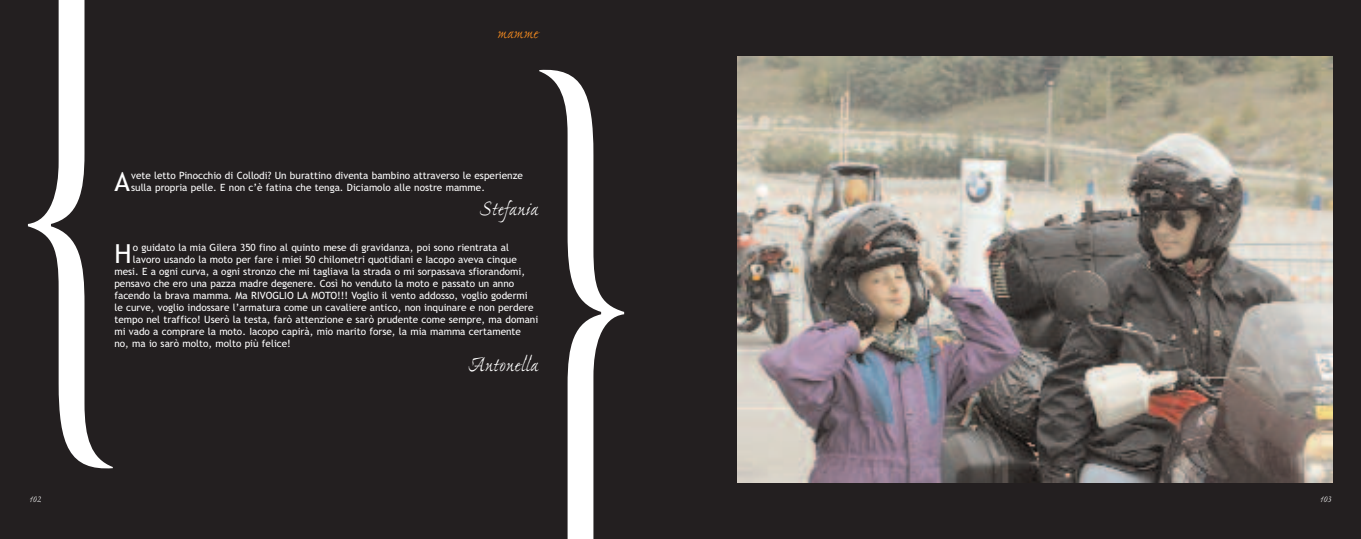
<style>
.page{position:relative;width:1361px;height:539px;background:#fff}
.page>*{position:absolute;margin:0;border:0;box-sizing:border-box;transform-origin:0 0}
.t1{font:26.2px "Trebuchet MS";color:#fff}
.t2{font:22px "Ex Ponto";letter-spacing:-.01em;color:#fff}
.t3{font:18px "Ex Ponto";letter-spacing:-.01em;color:#f68b1f}
.t4{font:10px/12px "Trebuchet MS";color:#fff}
.t5{font:10px "Ex Ponto";color:#fff}
</style>
<div class="page">
<div style="left:680px;top:0;width:681px;height:539px;background:#231f20"></div>
<div style="left:0;top:0;width:680px;height:539px;background:#231f20"></div>
<svg style="left:28px;top:0;width:85px;height:469px"></svg>
<svg style="left:539px;top:69px;width:85px;height:470px"></svg>
<img style="left:737px;top:57px;width:595px;height:425px">
<h3 class="t3" style="left:497px;top:25px;width:43px">mamme</h3>
<h1 class="t1" style="left:114px;top:166px;width:17px">A</h1>
<p class="t4" style="left:131px;top:169px;width:393px">vete letto Pinocchio di Collodi? Un burattino diventa bambino attraverso le esperienze sulla propria pelle. E non c’è fatina che tenga. Diciamolo alle nostre mamme.</p>
<h2 class="t2" style="left:480px;top:199px;width:60px">Stefania</h2>
<h1 class="t1" style="left:114px;top:238px;width:19px">H</h1>
<p class="t4" style="left:133px;top:241px;width:377px">o guidato la mia Gilera 350 fino al quinto mese di gravidanza, poi sono rientrata al</p>
<p class="t4" style="left:133px;top:253px;width:385px">lavoro usando la moto per fare i miei 50 chilometri quotidiani e Iacopo aveva cinque</p>
<p class="t4" style="left:114px;top:265px;width:412px">mesi. E a ogni curva, a ogni stronzo che mi tagliava la strada o mi sorpassava sfiorandomi,</p>
<p class="t4" style="left:114px;top:277px;width:401px">pensavo che ero una pazza madre degenere. Così ho venduto la moto e passato un anno</p>
<p class="t4" style="left:114px;top:289px;width:415px">facendo la brava mamma. Ma RIVOGLIO LA MOTO!!! Voglio il vento addosso, voglio godermi</p>
<p class="t4" style="left:114px;top:301px;width:421px">le curve, voglio indossare l’armatura come un cavaliere antico, non inquinare e non perdere</p>
<p class="t4" style="left:114px;top:313px;width:425px">tempo nel traffico! Userò la testa, farò attenzione e sarò prudente come sempre, ma domani</p>
<p class="t4" style="left:114px;top:325px;width:408px">mi vado a comprare la moto. Iacopo capirà, mio marito forse, la mia mamma certamente</p>
<p class="t4" style="left:114px;top:337px;width:178px">no, ma io sarò molto, molto più felice!</p>
<h2 class="t2" style="left:468px;top:355px;width:72px">Antonella</h2>
<p class="t5" style="left:29px;top:494px;width:13px">102</p>
<p class="t5" style="left:1320px;top:494px;width:13px">103</p>
</div>
